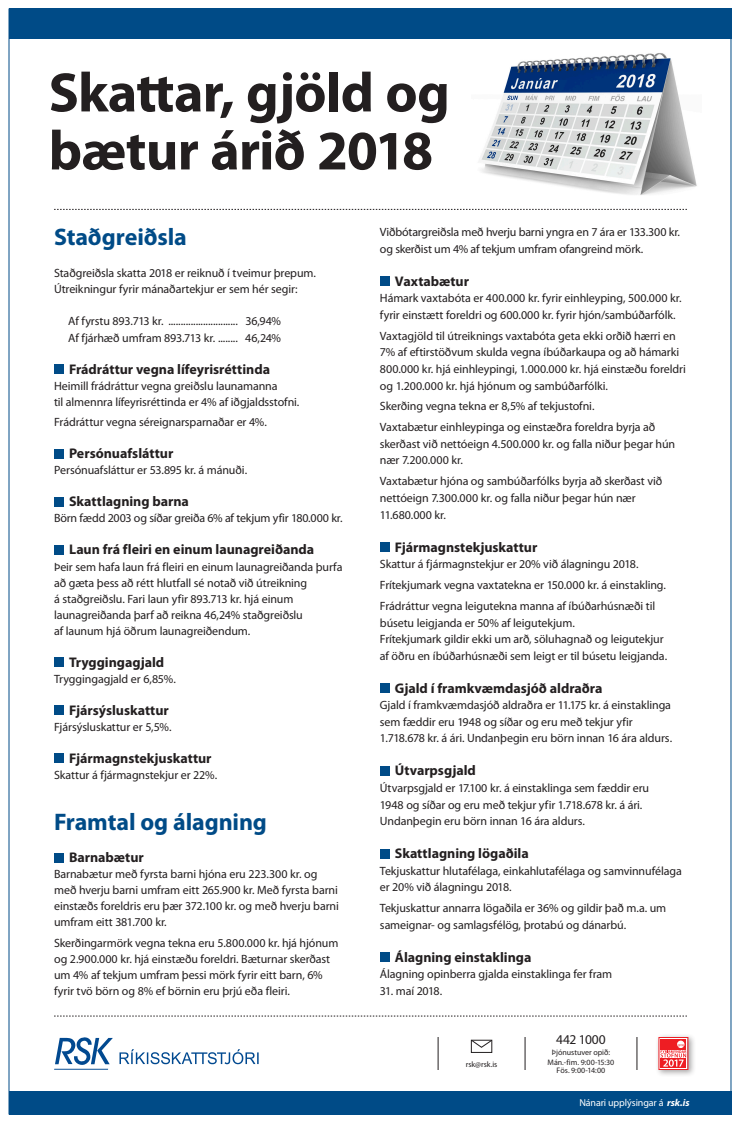
<style>
.page{position:relative;width:740px;height:1123px;background:#fff}
.page>*{position:absolute;margin:0;border:0;box-sizing:border-box;transform-origin:0 0}
.t1{font:700 56px/58px "Myriad Pro";letter-spacing:-.015em;color:#231f20}
.t2{font:700 24px "Myriad Pro";letter-spacing:-.005em;color:#004b87}
.t3{font:700 14px "Myriad Pro";color:#231f20}
.t4{font:13.5px "Myriad Pro";color:#231f20}
.t5{font:12px/16.5px "Myriad Pro";letter-spacing:-.01em;color:#231f20}
.t6{font:12px "Myriad Pro";letter-spacing:-.035em;color:#231f20}
.t7{font:10px "Myriad Pro";letter-spacing:-.01em;color:#fff}
.t8{font:8px/9.4px "Myriad Pro";color:#231f20;text-align:center}
.s1{font-weight:700;font-style:italic}
</style>
<div class="page">
<img style="left:481px;top:53px;width:216px;height:142px">
<div style="left:9px;top:1090px;width:722px;height:24px;background:#004b87"></div>
<svg style="left:55px;top:1037px;width:58px;height:28px"></svg>
<hr style="left:54px;top:1068px;width:54px;height:1px;background:#014990">
<svg style="left:119px;top:1049px;width:140px;height:15px"></svg>
<div style="left:9px;top:9px;width:722px;height:30px;background:#004b87"></div>
<div style="left:54px;top:364px;width:9px;height:9px;background:#004b87"></div>
<div style="left:54px;top:449px;width:9px;height:9px;background:#004b87"></div>
<div style="left:54px;top:497px;width:9px;height:9px;background:#004b87"></div>
<div style="left:54px;top:545px;width:9px;height:9px;background:#004b87"></div>
<div style="left:54px;top:657px;width:9px;height:10px;background:#004b87"></div>
<div style="left:54px;top:705px;width:9px;height:10px;background:#004b87"></div>
<div style="left:54px;top:753px;width:9px;height:10px;background:#004b87"></div>
<div style="left:54px;top:853px;width:9px;height:9px;background:#004b87"></div>
<div style="left:380px;top:276px;width:9px;height:10px;background:#004b87"></div>
<div style="left:380px;top:542px;width:9px;height:9px;background:#004b87"></div>
<div style="left:380px;top:683px;width:9px;height:9px;background:#004b87"></div>
<div style="left:380px;top:766px;width:9px;height:9px;background:#004b87"></div>
<div style="left:380px;top:849px;width:9px;height:9px;background:#004b87"></div>
<div style="left:380px;top:952px;width:9px;height:9px;background:#004b87"></div>
<svg style="left:54px;top:209px;width:633px;height:1px"></svg>
<div style="left:655px;top:1033px;width:41px;height:44px;background:#231f20;opacity:.4"></div>
<svg style="left:658px;top:1037px;width:30px;height:33px"></svg>
<svg style="left:470px;top:1039px;width:23px;height:9px"></svg>
<hr style="left:438px;top:1037px;width:1px;height:33px;background:#231f20">
<hr style="left:525px;top:1037px;width:1px;height:33px;background:#231f20">
<hr style="left:637px;top:1037px;width:1px;height:33px;background:#231f20">
<svg style="left:54px;top:1015px;width:633px;height:1px"></svg>
<h1 class="t1" style="left:49px;top:64px;width:403px">Skattar, gjöld og bætur árið 2018</h1>
<h2 class="t2" style="left:54px;top:224px;width:134px">Staðgreiðsla</h2>
<p class="t5" style="left:54px;top:265px;width:263px;line-height:16px">Staðgreiðsla skatta 2018 er reiknuð í tveimur þrepum.<br>Útreikningur fyrir mánaðartekjur er sem hér segir:</p>
<p class="t5" style="left:68px;top:314px;width:214px;line-height:16px">Af fyrstu 893.713 kr. ............................ 36,94%<br>Af fjárhæð umfram 893.713 kr. ........ 46,24%</p>
<p class="t3" style="left:69px;top:361px;width:202px">Frádráttur vegna lífeyrisréttinda</p>
<p class="t5" style="left:54px;top:378px;width:247px;line-height:16px">Heimill frádráttur vegna greiðslu launamanna<br>til almennra lífeyrisréttinda er 4% af iðgjaldsstofni.</p>
<p class="t5" style="left:54px;top:414px;width:214px">Frádráttur vegna séreignarsparnaðar er 4%.</p>
<p class="t3" style="left:69px;top:445px;width:106px">Persónuafsláttur</p>
<p class="t5" style="left:54px;top:462px;width:195px">Persónuafsláttur er 53.895 kr. á mánuði.</p>
<p class="t3" style="left:69px;top:494px;width:121px">Skattlagning barna</p>
<p class="t5" style="left:54px;top:510px;width:290px">Börn fædd 2003 og síðar greiða 6% af tekjum yfir 180.000 kr.</p>
<p class="t3" style="left:69px;top:542px;width:247px">Laun frá fleiri en einum launagreiðanda</p>
<p class="t5" style="left:54px;top:559px;width:290px;line-height:16px">Þeir sem hafa laun frá fleiri en einum launagreiðanda þurfa að gæta þess að rétt hlutfall sé notað við útreikning<br>á staðgreiðslu. Fari laun yfir 893.713 kr. hjá einum launagreiðanda þarf að reikna 46,24% staðgreiðslu<br>af launum hjá öðrum launagreiðendum.</p>
<p class="t3" style="left:69px;top:654px;width:97px">Tryggingagjald</p>
<p class="t5" style="left:54px;top:671px;width:123px">Tryggingagjald er 6,85%.</p>
<p class="t3" style="left:69px;top:702px;width:101px">Fjársýsluskattur</p>
<p class="t5" style="left:54px;top:719px;width:119px">Fjársýsluskattur er 5,5%.</p>
<p class="t3" style="left:69px;top:750px;width:144px">Fjármagnstekjuskattur</p>
<p class="t5" style="left:54px;top:767px;width:165px">Skattur á fjármagnstekjur er 22%.</p>
<h2 class="t2" style="left:54px;top:808px;width:214px">Framtal og álagning</h2>
<p class="t3" style="left:69px;top:849px;width:76px">Barnabætur</p>
<p class="t5" style="left:54px;top:866px;width:286px;line-height:16px">Barnabætur með fyrsta barni hjóna eru 223.300 kr. og með hverju barni umfram eitt 265.900 kr. Með fyrsta barni einstæðs foreldris eru þær 372.100 kr. og með hverju barni umfram eitt 381.700 kr.</p>
<p class="t5" style="left:54px;top:935px;width:286px;line-height:16px">Skerðingarmörk vegna tekna eru 5.800.000 kr. hjá hjónum og 2.900.000 kr. hjá einstæðu foreldri. Bæturnar skerðast um 4% af tekjum umfram þessi mörk fyrir eitt barn, 6% fyrir tvö börn og 8% ef börnin eru þrjú eða fleiri.</p>
<p class="t5" style="left:380px;top:224px;width:302px">Viðbótargreiðsla með hverju barni yngra en 7 ára er 133.300 kr. og skerðist um 4% af tekjum umfram ofangreind mörk.</p>
<p class="t3" style="left:395px;top:273px;width:76px">Vaxtabætur</p>
<p class="t5" style="left:380px;top:290px;width:303px">Hámark vaxtabóta er 400.000 kr. fyrir einhleyping, 500.000 kr. fyrir einstætt foreldri og 600.000 kr. fyrir hjón/sambúðarfólk.</p>
<p class="t5" style="left:380px;top:328px;width:307px">Vaxtagjöld til útreiknings vaxtabóta geta ekki orðið hærri en 7% af eftirstöðvum skulda vegna íbúðarkaupa og að hámarki 800.000 kr. hjá einhleypingi, 1.000.000 kr. hjá einstæðu foreldri og 1.200.000 kr. hjá hjónum og sambúðarfólki.</p>
<p class="t5" style="left:380px;top:396px;width:277px;line-height:20.9px">Skerðing vegna tekna er 8,5% af tekjustofni.<br>Vaxtabætur einhleypinga og einstæðra foreldra byrja að</p>
<p class="t5" style="left:380px;top:436px;width:297px">skerðast við nettóeign 4.500.000 kr. og falla niður þegar hún nær 7.200.000 kr.</p>
<p class="t5" style="left:380px;top:473px;width:284px">Vaxtabætur hjóna og sambúðarfólks byrja að skerðast við nettóeign 7.300.000 kr. og falla niður þegar hún nær<br>11.680.000 kr.</p>
<p class="t3" style="left:395px;top:539px;width:144px">Fjármagnstekjuskattur</p>
<p class="t5" style="left:380px;top:554px;width:288px;line-height:20.9px">Skattur á fjármagnstekjur er 20% við álagningu 2018.<br>Frítekjumark vegna vaxtatekna er 150.000 kr. á einstakling.<br>Frádráttur vegna leigutekna manna af íbúðarhúsnæði til</p>
<p class="t5" style="left:380px;top:614px;width:289px">búsetu leigjanda er 50% af leigutekjum.<br>Frítekjumark gildir ekki um arð, söluhagnað og leigutekjur af öðru en íbúðarhúsnæði sem leigt er til búsetu leigjanda.</p>
<p class="t3" style="left:395px;top:680px;width:209px">Gjald í framkvæmdasjóð aldraðra</p>
<p class="t5" style="left:380px;top:697px;width:294px">Gjald í framkvæmdasjóð aldraðra er 11.175 kr. á einstaklinga sem fæddir eru 1948 og síðar og eru með tekjur yfir<br>1.718.678 kr. á ári. Undanþegin eru börn innan 16 ára aldurs.</p>
<p class="t3" style="left:395px;top:763px;width:82px">Útvarpsgjald</p>
<p class="t5" style="left:380px;top:780px;width:271px">Útvarpsgjald er 17.100 kr. á einstaklinga sem fæddir eru<br>1948 og síðar og eru með tekjur yfir 1.718.678 kr. á ári.<br>Undanþegin eru börn innan 16 ára aldurs.</p>
<p class="t3" style="left:395px;top:845px;width:135px">Skattlagning lögaðila</p>
<p class="t5" style="left:380px;top:862px;width:303px">Tekjuskattur hlutafélaga, einkahlutafélaga og samvinnufélaga er 20% við álagningu 2018.</p>
<p class="t5" style="left:380px;top:900px;width:288px">Tekjuskattur annarra lögaðila er 36% og gildir það m.a. um sameignar- og samlagsfélög, þrotabú og dánarbú.</p>
<p class="t3" style="left:395px;top:949px;width:138px">Álagning einstaklinga</p>
<p class="t5" style="left:380px;top:966px;width:234px">Álagning opinberra gjalda einstaklinga fer fram</p>
<p class="t6" style="left:380px;top:984px;width:64px">31. maí 2018.</p>
<p class="t8" style="left:466px;top:1059px;width:33px">rsk@rsk.is</p>
<p class="t4" style="left:556px;top:1032px;width:51px">442 1000</p>
<p class="t8" style="left:547px;top:1047px;width:68px">Þjónustuver opið:<br>Mán.-fim. 9:00-15:30</p>
<p class="t8" style="left:557px;top:1065px;width:50px">Fös. 9:00-14:00</p>
<p class="t7" style="left:579px;top:1097px;width:112px">Nánari upplýsingar á <span class="s1">rsk.is</span></p>
</div>
